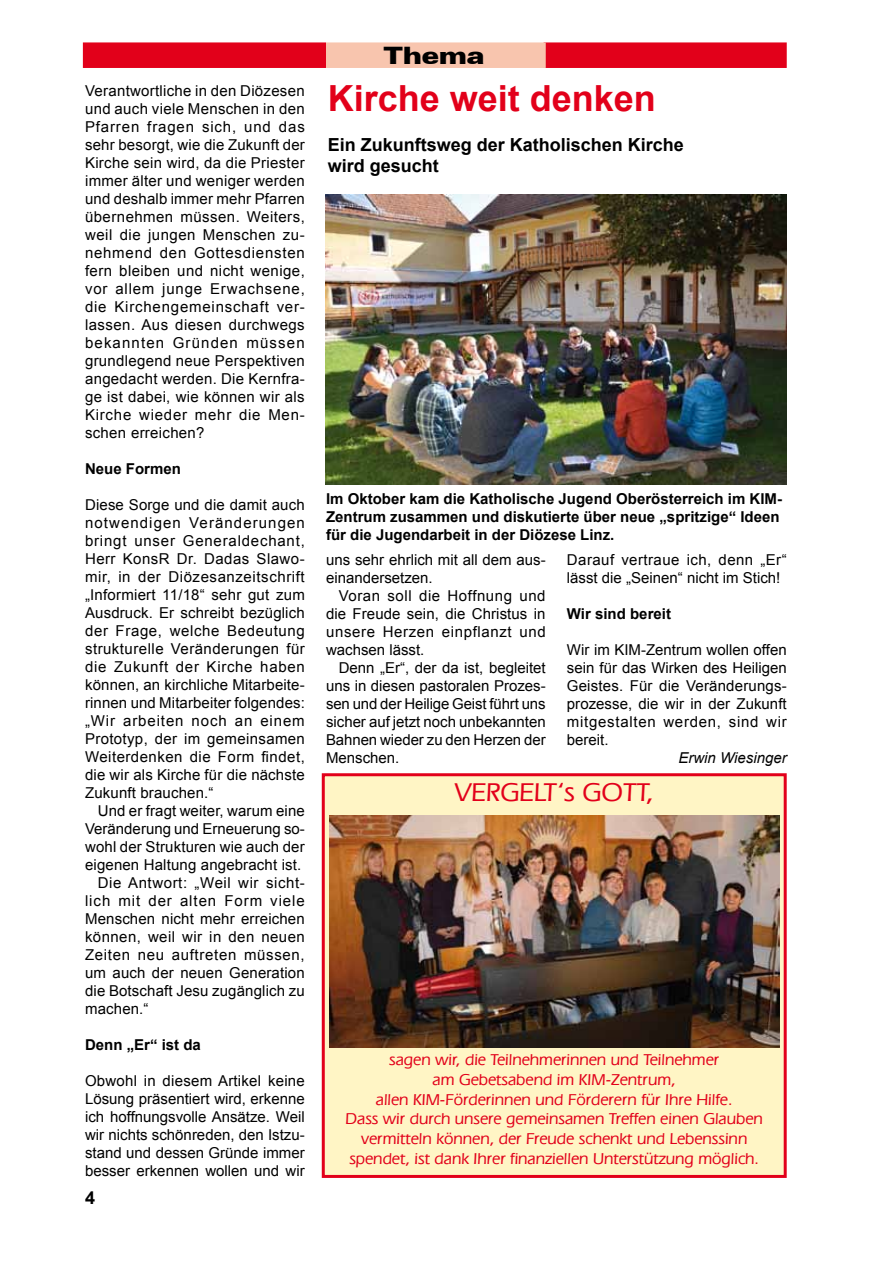
<style>
.page{position:relative;width:893px;height:1263px;background:#fff}
.page>*{position:absolute;margin:0;border:0;box-sizing:border-box;transform-origin:0 0}
.t1{font:700 36px "Arial";color:#e2001a}
.t2{font:500 27px "Eras IT Cby BT";color:#e2001a}
.t3{font:900 expanded 24px "Zurich BT";color:#000}
.t4{font:700 18px/21.6px "Arial";color:#000}
.t5{font:500 16.5px/19.8px "Eras IT Cby BT";color:#e2001a;text-align:center}
.t6{font:15px/18px "Arial";letter-spacing:.01em;color:#000;text-align:justify}
.t7{font:700 15px/18px "Arial";color:#000}
.t8{font:15px "Arial";letter-spacing:.04em;color:#000}
.t9{font:15px "Arial";letter-spacing:.045em;color:#000}
.t10{font:15px "Arial";letter-spacing:.06em;color:#000}
.t11{font:15px "Arial";letter-spacing:.03em;color:#000}
.t12{font:italic 15px "Arial";color:#000}
</style>
<div class="page">
<div style="left:83px;top:42px;width:243px;height:26px;background:#e2001a;border:2px solid #e2001a"></div>
<div style="left:544px;top:42px;width:243px;height:26px;background:#e2001a;border:2px solid #e2001a"></div>
<div style="left:326px;top:42px;width:220px;height:26px;background:#f8c5ae;border:2px solid #f8c5ae"></div>
<img style="left:326px;top:195px;width:461px;height:290px">
<div style="left:323px;top:775px;width:462px;height:401px;background:#fff5c5"></div>
<div style="left:322px;top:773px;width:465px;height:405px;border:3px solid #e2001a"></div>
<img style="left:330px;top:815px;width:449px;height:233px">
<p class="t6" style="left:85px;top:82px;width:221px">Verantwortliche in den Diözesen und auch viele Menschen in den Pfarren fragen sich, und das sehr besorgt, wie die Zukunft der Kirche sein wird, da die Priester immer älter und weniger werden und deshalb immer mehr Pfarren übernehmen müssen. Weiters, weil die jungen Menschen zu&shy;nehmend den Gottesdiensten fern bleiben und nicht wenige, vor allem junge Erwachsene, die Kirchengemeinschaft ver&shy;lassen. Aus diesen durchwegs bekannten Gründen müssen grundlegend neue Perspektiven angedacht werden. Die Kernfra&shy;ge ist dabei, wie können wir als Kirche wieder mehr die Men&shy;schen erreichen?</p>
<p class="t7" style="left:85px;top:460px;width:97px">Neue Formen</p>
<p class="t6" style="left:85px;top:496px;width:221px">Diese Sorge und die damit auch notwendigen Veränderungen bringt unser Generaldechant, Herr KonsR Dr. Dadas Slawo&shy;mir, in der Diözesanzeitschrift „Informiert 11/18“ sehr gut zum Ausdruck. Er schreibt bezüglich der Frage, welche Bedeutung strukturelle Veränderungen für die Zukunft der Kirche haben können, an kirchliche Mitarbeite&shy;rinnen und Mitarbeiter folgendes: „Wir arbeiten noch an einem Prototyp, der im gemeinsamen Weiterdenken die Form findet, die wir als Kirche für die nächste Zukunft brauchen.“</p>
<p class="t6" style="left:98px;top:802px;width:208px">Und er fragt weiter, warum eine</p>
<p class="t6" style="left:85px;top:820px;width:221px">Veränderung und Erneuerung so-</p>
<p class="t6" style="left:85px;top:838px;width:221px">wohl der Strukturen wie auch der</p>
<p class="t6" style="left:85px;top:856px;width:218px">eigenen Haltung angebracht ist.</p>
<p class="t8" style="left:98px;top:873px;width:208px">Die Antwort: „Weil wir sicht-</p>
<p class="t10" style="left:85px;top:891px;width:221px">lich mit der alten Form viele</p>
<p class="t6" style="left:85px;top:910px;width:221px">Menschen nicht mehr erreichen</p>
<p class="t11" style="left:85px;top:927px;width:221px">können, weil wir in den neuen</p>
<p class="t9" style="left:85px;top:945px;width:221px">Zeiten neu auftreten müssen,</p>
<p class="t6" style="left:85px;top:964px;width:221px">um auch der neuen Generation</p>
<p class="t6" style="left:85px;top:982px;width:221px">die Botschaft Jesu zugänglich zu</p>
<p class="t6" style="left:85px;top:1000px;width:65px">machen.“</p>
<p class="t7" style="left:85px;top:1036px;width:117px">Denn „Er“ ist da</p>
<p class="t6" style="left:85px;top:1072px;width:221px">Obwohl in diesem Artikel keine Lösung präsentiert wird, erkenne ich hoffnungsvolle Ansätze. Weil wir nichts schönreden, den Istzu&shy;stand und dessen Gründe immer besser erkennen wollen und wir</p>
<p class="t4" style="left:85px;top:1187px;width:12px">4</p>
<h3 class="t3" style="left:384px;top:41px;width:102px">Thema</h3>
<h1 class="t1" style="left:328px;top:75px;width:330px">Kirche weit denken</h1>
<p class="t4" style="left:328px;top:134px;width:358px">Ein Zukunftsweg der Katholischen Kirche wird gesucht</p>
<p class="t7" style="left:326px;top:490px;width:457px">Im Oktober kam die Katholische Jugend Oberösterreich im KIM-<br>Zentrum zusammen und diskutierte über neue „spritzige“ Ideen für die Jugendarbeit in der Diözese Linz.</p>
<p class="t6" style="left:567px;top:551px;width:221px">Darauf vertraue ich, denn „Er“ lässt die „Seinen“ nicht im Stich!</p>
<p class="t7" style="left:567px;top:605px;width:106px">Wir sind bereit</p>
<p class="t6" style="left:567px;top:641px;width:221px">Wir im KIM-Zentrum wollen offen sein für das Wirken des Heiligen Geistes. Für die Veränderungs&shy;prozesse, die wir in der Zukunft mitgestalten werden, sind wir bereit.</p>
<p class="t12" style="left:678px;top:748px;width:110px">Erwin Wiesinger</p>
<h2 class="t2" style="left:455px;top:776px;width:200px">VERGELT‘s GOTT,</h2>
<p class="t6" style="left:326px;top:551px;width:221px">uns sehr ehrlich mit all dem aus&shy;einandersetzen.</p>
<p class="t6" style="left:326px;top:587px;width:221px;text-indent:13px">Voran soll die Hoffnung und die Freude sein, die Christus in unsere Herzen einpflanzt und wachsen lässt.</p>
<p class="t6" style="left:326px;top:659px;width:221px;text-indent:13px">Denn „Er“, der da ist, begleitet uns in diesen pastoralen Prozes&shy;sen und der Heilige Geist führt uns sicher auf jetzt noch unbekannten Bahnen wieder zu den Herzen der Menschen.</p>
<p class="t5" style="left:346px;top:1049px;width:419px">sagen wir, die Teilnehmerinnen und Teilnehmer<br>am Gebetsabend im KIM-Zentrum,<br>allen KIM-Förderinnen und Förderern für Ihre Hilfe.<br>Dass wir durch unsere gemeinsamen Treffen einen Glauben vermitteln können, der Freude schenkt und Lebenssinn spendet, ist dank Ihrer finanziellen Unterstützung möglich.</p>
</div>
